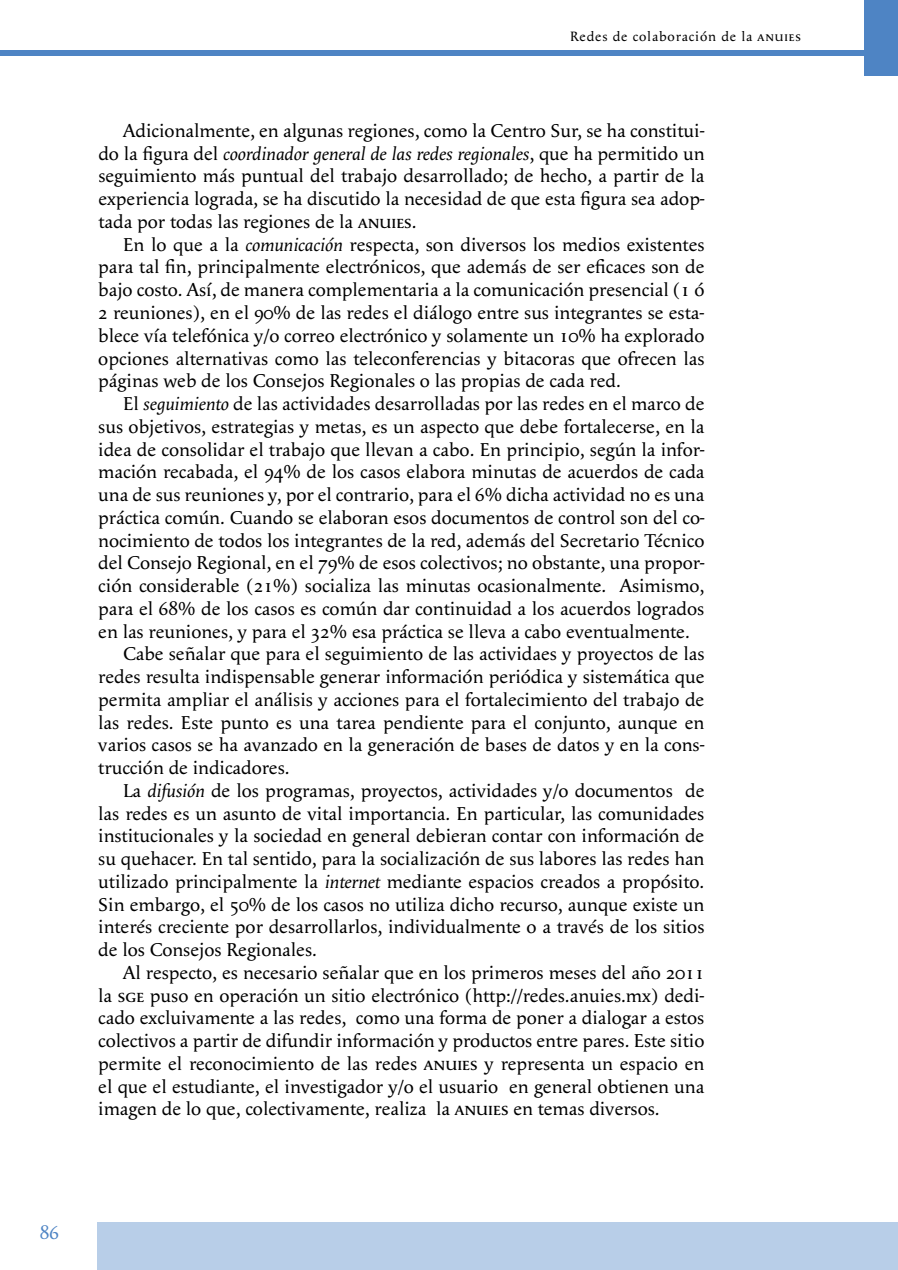
<style>
.page{position:relative;width:898px;height:1270px;background:#fff}
.page>*{position:absolute;margin:0;border:0;box-sizing:border-box;transform-origin:0 0}
.t1{font:19.25px/22.8px "Apolline";color:#000;text-align:justify}
.t2{font:19.25px "Apolline";color:#4e84c4}
.t3{font:14px "Apolline";letter-spacing:.06em;color:#000}
.s1{font-family:"Apolline Regular SC"}
.s2{font-style:italic}
</style>
<div class="page">
<div style="left:864px;top:0;width:34px;height:75px;background:#4e84c4"></div>
<div style="left:97px;top:1222px;width:801px;height:48px;background:#b8cee8"></div>
<div style="left:0;top:51px;width:866px;height:5px;background:#4e84c4"></div>
<p class="t3" style="left:570px;top:28px;width:232px">Redes de colaboración de la <span class="s1">anuies</span></p>
<p class="t1" style="left:98px;top:119px;width:608px;text-indent:25px">Adicionalmente, en algunas regiones, como la Centro Sur, se ha constitui&shy;do la figura del <span class="s2">coordinador general de las redes regionales</span>, que ha permitido un seguimiento más puntual del trabajo desarrollado; de hecho, a partir de la experiencia lograda, se ha discutido la necesidad de que esta figura sea adop&shy;tada por todas las regiones de la <span class="s1">anuies</span>.</p>
<p class="t1" style="left:98px;top:233px;width:608px;text-indent:25px">En lo que a la <span class="s2">comunicación</span> respecta, son diversos los medios existentes para tal fin, principalmente electrónicos, que además de ser eficaces son de bajo costo. Así, de manera complementaria a la comunicación presencial (1 ó 2 reuniones), en el 90% de las redes el diálogo entre sus integrantes se esta&shy;blece vía telefónica y/o correo electrónico y solamente un 10% ha explorado opciones alternativas como las teleconferencias y bitacoras que ofrecen las páginas web de los Consejos Regionales o las propias de cada red.</p>
<p class="t1" style="left:123px;top:392px;width:583px">El <span class="s2">seguimiento</span> de las actividades desarrolladas por las redes en el marco de</p>
<p class="t1" style="left:98px;top:415px;width:607px">sus objetivos, estrategias y metas, es un aspecto que debe fortalecerse, en la</p>
<p class="t1" style="left:98px;top:438px;width:608px">idea de consolidar el trabajo que llevan a cabo. En principio, según la infor-</p>
<p class="t1" style="left:98px;top:461px;width:608px">mación recabada, el 94% de los casos elabora minutas de acuerdos de cada</p>
<p class="t1" style="left:98px;top:483px;width:607px">una de sus reuniones y, por el contrario, para el 6% dicha actividad no es una</p>
<p class="t1" style="left:98px;top:506px;width:608px">práctica común. Cuando se elaboran esos documentos de control son del co-</p>
<p class="t1" style="left:98px;top:529px;width:608px">nocimiento de todos los integrantes de la red, además del Secretario Técnico</p>
<p class="t1" style="left:98px;top:552px;width:608px">del Consejo Regional, en el 79% de esos colectivos; no obstante, una propor-</p>
<p class="t1" style="left:98px;top:574px;width:608px">ción considerable (21%) socializa las minutas ocasionalmente. Asimismo,</p>
<p class="t1" style="left:98px;top:597px;width:607px">para el 68% de los casos es común dar continuidad a los acuerdos logrados</p>
<p class="t1" style="left:98px;top:620px;width:593px">en las reuniones, y para el 32% esa práctica se lleva a cabo eventualmente.</p>
<p class="t1" style="left:123px;top:643px;width:583px">Cabe señalar que para el seguimiento de las actividaes y proyectos de las</p>
<p class="t1" style="left:98px;top:665px;width:608px">redes resulta indispensable generar información periódica y sistemática que</p>
<p class="t1" style="left:98px;top:688px;width:607px">permita ampliar el análisis y acciones para el fortalecimiento del trabajo de</p>
<p class="t1" style="left:98px;top:711px;width:608px">las redes. Este punto es una tarea pendiente para el conjunto, aunque en</p>
<p class="t1" style="left:98px;top:734px;width:608px">varios casos se ha avanzado en la generación de bases de datos y en la cons-</p>
<p class="t1" style="left:98px;top:756px;width:193px">trucción de indicadores.</p>
<p class="t1" style="left:123px;top:779px;width:583px">La <span class="s2">difusión</span> de los programas, proyectos, actividades y/o documentos de</p>
<p class="t1" style="left:98px;top:802px;width:608px">las redes es un asunto de vital importancia. En particular, las comunidades</p>
<p class="t1" style="left:98px;top:825px;width:607px">institucionales y la sociedad en general debieran contar con información de</p>
<p class="t1" style="left:98px;top:847px;width:608px">su quehacer. En tal sentido, para la socialización de sus labores las redes han</p>
<p class="t1" style="left:98px;top:870px;width:608px">utilizado principalmente la <span class="s2">internet</span> mediante espacios creados a propósito.</p>
<p class="t1" style="left:98px;top:893px;width:607px">Sin embargo, el 50% de los casos no utiliza dicho recurso, aunque existe un</p>
<p class="t1" style="left:98px;top:916px;width:608px">interés creciente por desarrollarlos, individualmente o a través de los sitios</p>
<p class="t1" style="left:98px;top:938px;width:220px">de los Consejos Regionales.</p>
<p class="t1" style="left:123px;top:961px;width:583px">Al respecto, es necesario señalar que en los primeros meses del año 2011</p>
<p class="t1" style="left:98px;top:984px;width:608px">la <span class="s1">sge</span> puso en operación un sitio electrónico (http://redes.anuies.mx) dedi-</p>
<p class="t1" style="left:98px;top:1007px;width:607px">cado excluivamente a las redes, como una forma de poner a dialogar a estos</p>
<p class="t1" style="left:98px;top:1029px;width:608px">colectivos a partir de difundir información y productos entre pares. Este sitio</p>
<p class="t1" style="left:98px;top:1052px;width:608px">permite el reconocimiento de las redes <span class="s1">anuies</span> y representa un espacio en</p>
<p class="t1" style="left:98px;top:1075px;width:608px">el que el estudiante, el investigador y/o el usuario en general obtienen una</p>
<p class="t1" style="left:98px;top:1098px;width:563px">imagen de lo que, colectivamente, realiza la <span class="s1">anuies</span> en temas diversos.</p>
<p class="t2" style="left:40px;top:1221px;width:21px">86</p>
</div>
